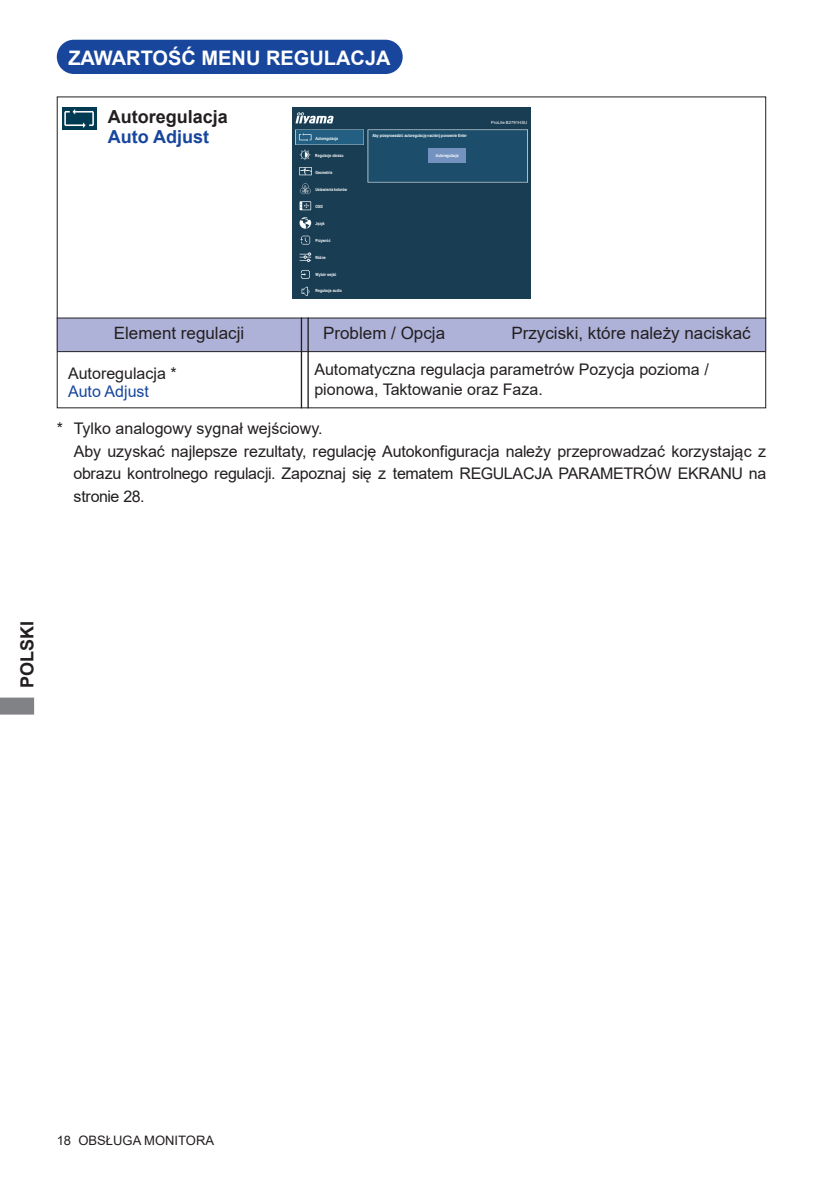
<style>
.page{position:relative;width:840px;height:1191px;background:#fff}
.page>*{position:absolute;margin:0;border:0;box-sizing:border-box;transform-origin:0 0}
.t1{font:700 20px "Arial";color:#fff}
.t2{font:700 18px "Arial";color:#231f20}
.t3{font:700 18px "Arial";color:#18469d}
.t4{font:17px "Arial";color:#231f20}
.t5{font:16px/22.6px "Arial";color:#231f20}
.t6{font:16px "Arial";color:#18469d}
.t7{font:13px "Arial";color:#231f20}
.t8{font:700 4.2px "Arial";color:#fff;scale:.8 1}
.t9{font:4.2px "Arial";color:#fff}
</style>
<div class="page">
<svg style="left:0;top:697px;width:34px;height:17px"></svg>
<div style="left:58px;top:41px;width:343px;height:32px;background:#18469d;border-radius:16px"></div>
<div style="left:57px;top:40px;width:345px;height:34px;border:2px solid #18469d;border-radius:16px"></div>
<div style="left:57px;top:318px;width:708px;height:33px;background:#aeb2d8;border:2px solid #aeb2d8"></div>
<hr style="left:57px;top:317px;width:708px;height:1px;background:#231f20">
<hr style="left:300px;top:317px;width:2px;height:91px;background:#231f20">
<hr style="left:307px;top:317px;width:1px;height:91px;background:#231f20">
<img style="left:292px;top:108px;width:238px;height:191px">
<div style="left:428px;top:148px;width:37px;height:14px;background:#7492c0"></div>
<hr style="left:57px;top:351px;width:708px;height:1px;background:#231f20">
<img style="left:63px;top:108px;width:34px;height:22px">
<p class="t1" style="left:68px;top:44px;width:323px">ZAWARTOŚĆ MENU REGULACJA</p>
<p class="t2" style="left:108px;top:104px;width:122px">Autoregulacja</p>
<p class="t3" style="left:108px;top:124px;width:103px">Auto Adjust</p>
<p class="t8" style="left:315px;top:135px;width:30px">Autoregulacja</p>
<p class="t8" style="left:315px;top:152px;width:37px">Regulacje obrazu</p>
<p class="t8" style="left:315px;top:169px;width:23px">Geometria</p>
<p class="t8" style="left:315px;top:186px;width:41px">Ustawienia kolorów</p>
<p class="t8" style="left:315px;top:220px;width:13px">Język</p>
<p class="t8" style="left:315px;top:237px;width:20px">Przywróć</p>
<p class="t8" style="left:315px;top:254px;width:14px">Różne</p>
<p class="t8" style="left:315px;top:271px;width:27px">Wybór wejść</p>
<p class="t8" style="left:315px;top:288px;width:34px">Regulacje audio</p>
<p class="t8" style="left:315px;top:203px;width:11px">OSD</p>
<p class="t8" style="left:372px;top:132px;width:120px">Aby przeprowadzić autoregulację naciśnij ponownie Enter</p>
<p class="t8" style="left:435px;top:153px;width:30px">Autoregulacja</p>
<p class="t9" style="left:491px;top:119px;width:38px">ProLite B2791HSU</p>
<p class="t4" style="left:114px;top:322px;width:132px">Element regulacji</p>
<p class="t4" style="left:323px;top:322px;width:123px">Problem / Opcja</p>
<p class="t4" style="left:511px;top:322px;width:241px">Przyciski, które należy naciskać</p>
<p class="t5" style="left:68px;top:362px;width:110px">Autoregulacja *</p>
<p class="t6" style="left:68px;top:380px;width:82px">Auto Adjust</p>
<p class="t5" style="left:314px;top:359px;width:395px;line-height:20px">Automatyczna regulacja parametrów Pozycja pozioma / pionowa, Taktowanie oraz Faza.</p>
<p class="t5" style="left:74px;top:417px;width:694px;text-indent:-17px">* Tylko analogowy sygnał wejściowy.<br>Aby uzyskać najlepsze rezultaty, regulację Autokonfiguracja należy przeprowadzać korzystając z obrazu kontrolnego regulacji. Zapoznaj się z tematem REGULACJA PARAMETRÓW EKRANU na stronie 28.</p>
<p class="t2" style="left:14px;top:688px;width:69px;rotate:-90deg">POLSKI</p>
<p class="t7" style="left:57px;top:1131px;width:159px">18 OBSŁUGA MONITORA</p>
</div>
